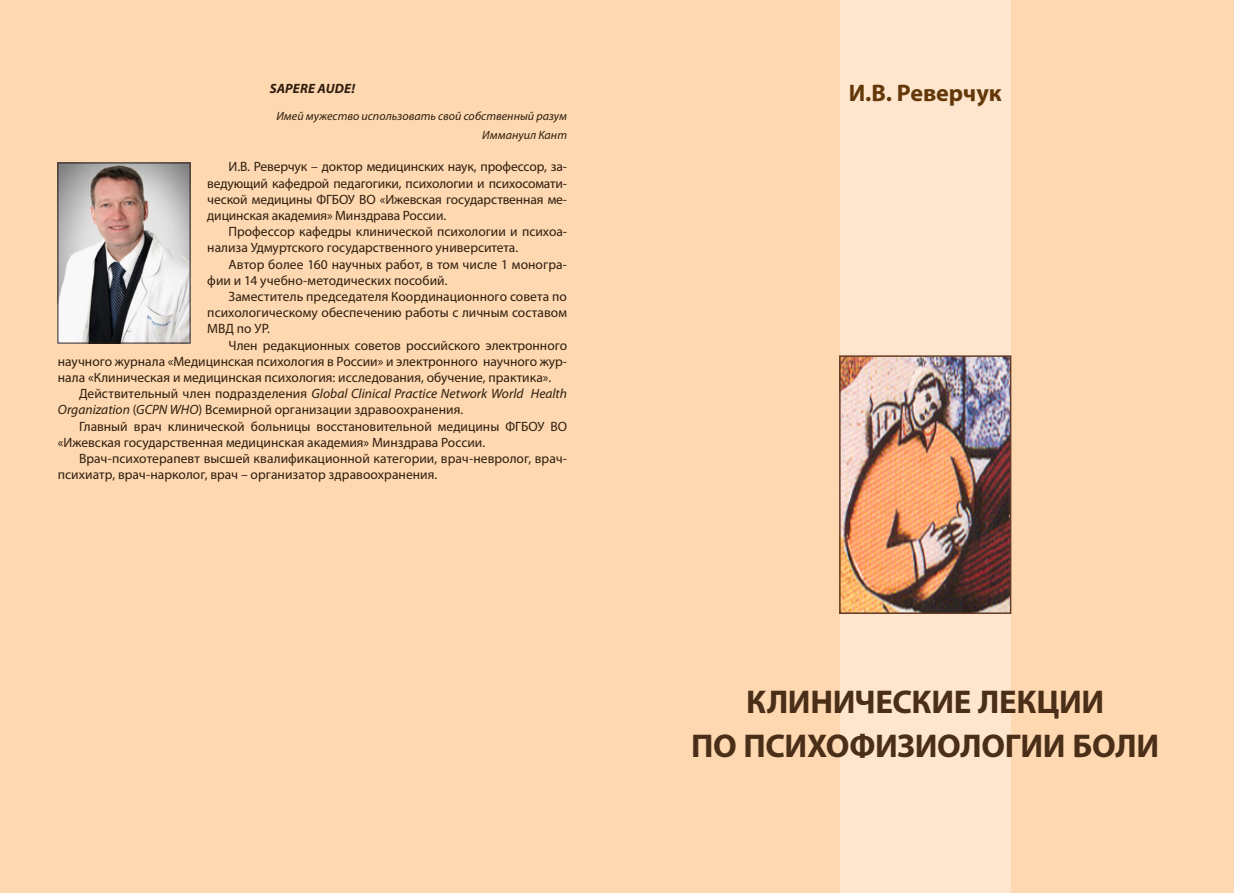
<style>
.page{position:relative;width:1234px;height:893px;background:#fff}
.page>*{position:absolute;margin:0;border:0;box-sizing:border-box;transform-origin:0 0}
.нормал{font:700 33px/43.5px "Myriad Pro";letter-spacing:-.01em;color:#4a2e18;text-align:center}
.t1{font:700 24px "Myriad Pro";color:#633708}
.t2{font:13.5px/16.2px "Myriad Pro";color:#2e1d0e}
.t3{font:italic 700 13.5px "Myriad Pro";letter-spacing:.01em;color:#2e1d0e}
.t4{font:italic 12px "Myriad Pro";letter-spacing:.005em;color:#2e1d0e}
.s1{font-style:italic}
</style>
<div class="page">
<div style="left:0;top:0;width:1233px;height:893px;background:#fdd8b0"></div>
<div style="left:839px;top:0;width:171px;height:893px;background:#fde6cd"></div>
<img style="left:841px;top:358px;width:167px;height:253px">
<div style="left:838px;top:355px;width:173px;height:259px;border:2px solid #643a24"></div>
<img style="left:60px;top:165px;width:128px;height:176px">
<p class="t3" style="left:270px;top:80px;width:87px">SAPERE AUDE!</p>
<p class="t4" style="left:276px;top:109px;width:292px">Имей мужество использовать свой собственный разум</p>
<p class="t4" style="left:482px;top:128px;width:86px">Иммануил Кант</p>
<p class="t2" style="left:207px;top:159px;width:361px;text-align:justify;text-indent:21px">И.В. Реверчук – доктор медицинских наук, профессор, за&shy;ведующий кафедрой педагогики, психологии и психосомати&shy;ческой медицины ФГБОУ ВО «Ижевская государственная ме&shy;дицинская академия» Минздрава России.</p>
<p class="t2" style="left:207px;top:223px;width:361px;text-indent:21px">Профессор кафедры клинической психологии и психоа&shy;нализа Удмуртского государственного университета.</p>
<p class="t2" style="left:207px;top:256px;width:361px;text-indent:21px">Автор более 160 научных работ, в том числе 1 моногра&shy;фии и 14 учебно-методических пособий.</p>
<p class="t2" style="left:207px;top:288px;width:361px;text-align:justify;text-indent:21px">Заместитель председателя Координационного совета по психологическому обеспечению работы с личным составом МВД по УР.</p>
<p class="t2" style="left:58px;top:337px;width:510px;text-align:justify;text-indent:171px">Член редакционных советов российского электронного научного журнала «Медицинская психология в России» и электронного научного жур&shy;нала «Клиническая и медицинская психология: исследования, обучение, практика».</p>
<p class="t2" style="left:58px;top:385px;width:510px;text-indent:21px">Действительный член подразделения <span class="s1">Global Clinical Practice Network World Health<br>Organization</span> (<span class="s1">GCPN WHO</span>) Всемирной организации здравоохранения.</p>
<p class="t2" style="left:58px;top:418px;width:510px;text-indent:21px">Главный врач клинической больницы восстановительной медицины ФГБОУ ВО «Ижевская государственная медицинская академия» Минздрава России.</p>
<p class="t2" style="left:58px;top:450px;width:510px;text-indent:21px">Врач-психотерапевт высшей квалификационной категории, врач-невролог, врач&shy;психиатр, врач-нарколог, врач – организатор здравоохранения.</p>
<p class="t1" style="left:848px;top:77px;width:154px">И.В. Реверчук</p>
<p class="нормал" style="left:691px;top:679px;width:469px">КЛИНИЧЕСКИЕ ЛЕКЦИИ<br>ПО ПСИХОФИЗИОЛОГИИ БОЛИ</p>
</div>
